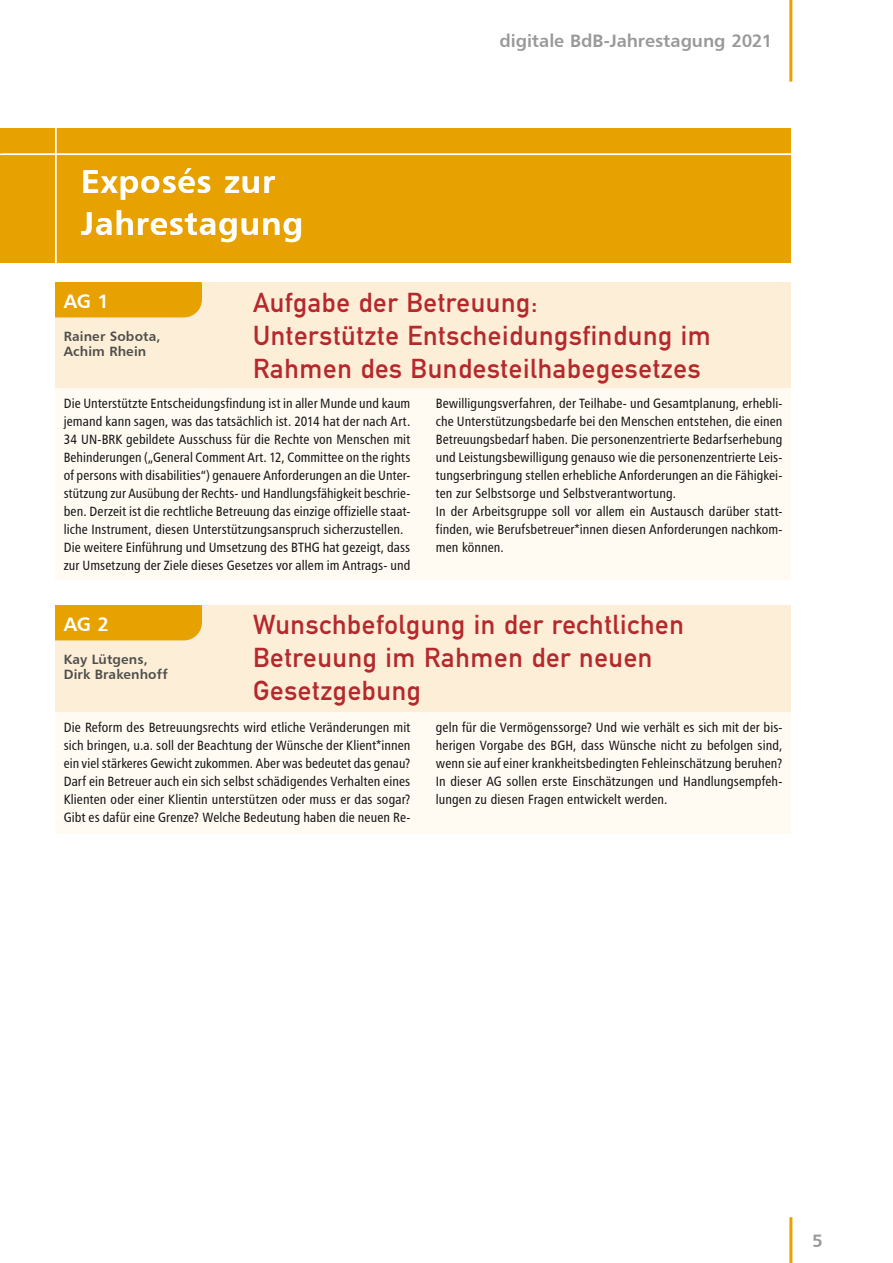
<style>
.page{position:relative;width:893px;height:1263px;background:#fff}
.page>*{position:absolute;margin:0;border:0;box-sizing:border-box;transform-origin:0 0}
.t1{font:33px/42px "Humanist 777 BT Bold B";letter-spacing:.025em;color:#fff}
.t2{font:27px/33px "DIN Mittelschrift";letter-spacing:.025em;color:#b5282c}
.t3{font:19.5px "Humanist 777 BT Bold B";color:#fff}
.t4{font:18px "Humanist 777 BT Bold B";letter-spacing:-.005em;color:#999}
.t5{font:13.5px/18px "Humanist 777 BT Roman Condensed B";letter-spacing:.01em;color:#151616;text-align:justify}
.t6{font:13.5px/15.8px "Humanist 777 BT Bold B";letter-spacing:.01em;color:#4e4e4d}
</style>
<div class="page">
<div style="left:55px;top:672px;width:736px;height:162px;background:#fffaf2"></div>
<div style="left:55px;top:383px;width:736px;height:197px;background:#fffaf2"></div>
<div style="left:0;top:128px;width:791px;height:135px;background:#e7a100"></div>
<div style="left:55px;top:605px;width:736px;height:107px;background:#fdeed7"></div>
<div style="left:55px;top:605px;width:147px;height:35px;background:#e7a100"></div>
<hr style="left:0;top:154px;width:846px;height:1px;background:#fff">
<hr style="left:55px;top:105px;width:1px;height:177px;background:#fff">
<div style="left:55px;top:282px;width:736px;height:105px;background:#fdeed7"></div>
<div style="left:55px;top:282px;width:147px;height:35px;background:#e7a100"></div>
<hr style="left:789px;top:1217px;width:3px;height:46px;background:#e7a100">
<hr style="left:789px;top:0;width:3px;height:82px;background:#e7a100">
<h1 class="t1" style="left:81px;top:160px;width:223px">Exposés zur<br>Jahrestagung</h1>
<h3 class="t4" style="left:499px;top:29px;width:274px">digitale BdB-Jahrestagung 2021</h3>
<h2 class="t2" style="left:253px;top:286px;width:459px">Aufgabe der Betreuung:<br>Unterstützte Entscheidungsfindung im<br>Rahmen des Bundesteilhabegesetzes</h2>
<p class="t5" style="left:64px;top:394px;width:348px;text-align:left">Die Unterstützte Entscheidungsfindung ist in aller Munde und kaum jemand kann sagen, was das tatsächlich ist. 2014 hat der nach Art.<br>34 UN-BRK gebildete Ausschuss für die Rechte von Menschen mit Behinderungen („General Comment Art. 12, Committee on the rights of persons with disabilities“) genauere Anforderungen an die Unter&shy;stützung zur Ausübung der Rechts- und Handlungsfähigkeit beschrie&shy;ben. Derzeit ist die rechtliche Betreuung das einzige offizielle staat&shy;liche Instrument, diesen Unterstützungsanspruch sicherzustellen.<br>Die weitere Einführung und Umsetzung des BTHG hat gezeigt, dass zur Umsetzung der Ziele dieses Gesetzes vor allem im Antrags- und</p>
<p class="t5" style="left:436px;top:394px;width:348px;text-align:left">Bewilligungsverfahren, der Teilhabe- und Gesamtplanung, erhebli&shy;che Unterstützungsbedarfe bei den Menschen entstehen, die einen Betreuungsbedarf haben. Die personenzentrierte Bedarfserhebung und Leistungsbewilligung genauso wie die personenzentrierte Leis&shy;tungserbringung stellen erhebliche Anforderungen an die Fähigkei&shy;ten zur Selbstsorge und Selbstverantwortung.<br>In der Arbeitsgruppe soll vor allem ein Austausch darüber statt&shy;finden, wie Berufsbetreuer*innen diesen Anforderungen nachkom&shy;men können.</p>
<h3 class="t3" style="left:64px;top:289px;width:47px">AG 1</h3>
<p class="t6" style="left:64px;top:328px;width:98px">Rainer Sobota,<br>Achim Rhein</p>
<h3 class="t3" style="left:64px;top:612px;width:47px">AG 2</h3>
<p class="t6" style="left:64px;top:651px;width:105px">Kay Lütgens,<br>Dirk Brakenhoff</p>
<h2 class="t2" style="left:253px;top:608px;width:432px">Wunschbefolgung in der rechtlichen<br>Betreuung im Rahmen der neuen<br>Gesetzgebung</h2>
<p class="t5" style="left:64px;top:718px;width:348px">Die Reform des Betreuungsrechts wird etliche Veränderungen mit sich bringen, u.a. soll der Beachtung der Wünsche der Klient*innen ein viel stärkeres Gewicht zukommen. Aber was bedeutet das genau?<br>Darf ein Betreuer auch ein sich selbst schädigendes Verhalten eines Klienten oder einer Klientin unterstützen oder muss er das sogar?<br>Gibt es dafür eine Grenze? Welche Bedeutung haben die neuen Re-</p>
<p class="t5" style="left:436px;top:718px;width:348px">geln für die Vermögenssorge? Und wie verhält es sich mit der bis&shy;herigen Vorgabe des BGH, dass Wünsche nicht zu befolgen sind, wenn sie auf einer krankheitsbedingten Fehleinschätzung beruhen?<br>In dieser AG sollen erste Einschätzungen und Handlungsempfeh&shy;lungen zu diesen Fragen entwickelt werden.</p>
<h3 class="t4" style="left:812px;top:1229px;width:12px">5</h3>
</div>
